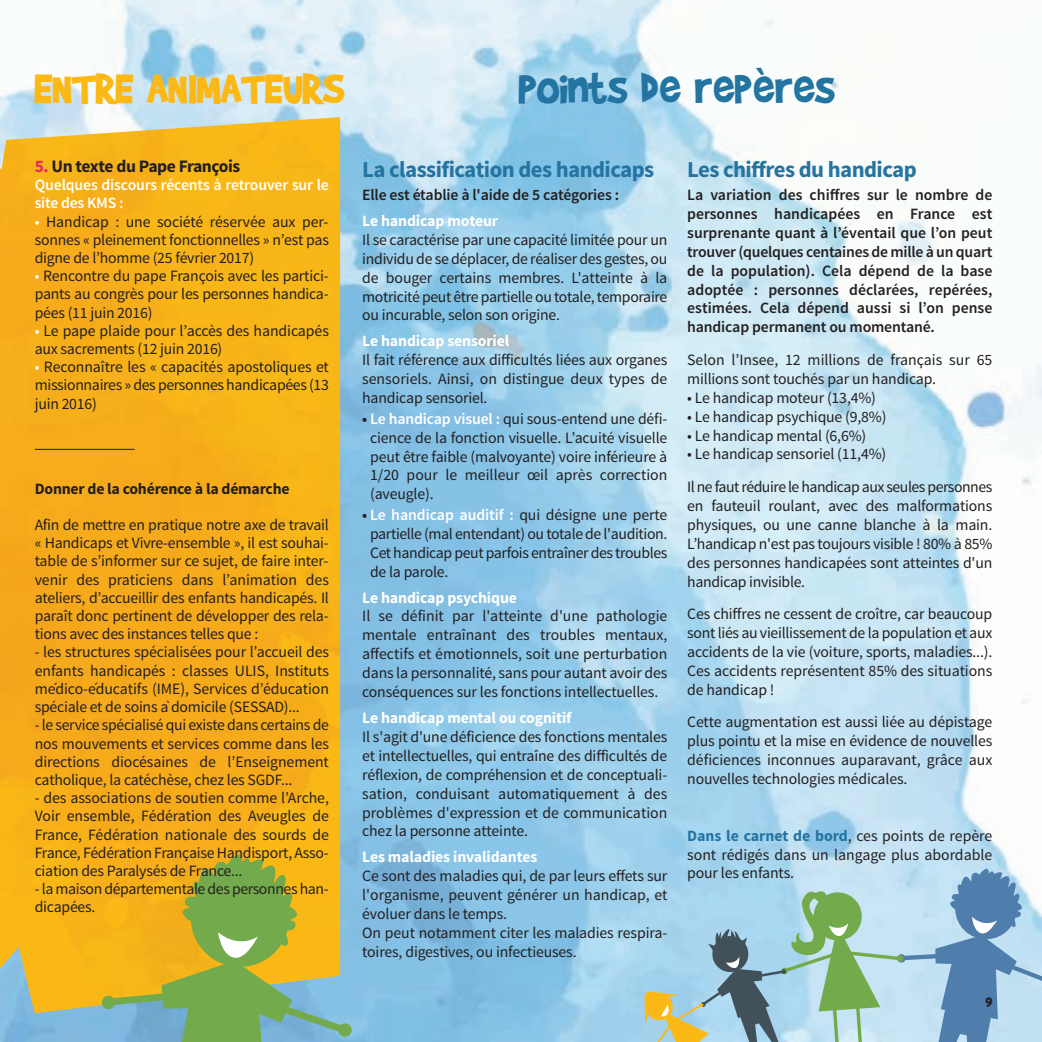
<style>
.page{position:relative;width:1042px;height:1042px;background:#fff}
.page>*{position:absolute;margin:0;border:0;box-sizing:border-box;transform-origin:0 0}
.t1{font:49px "Brady Bunch Remastered";color:#fcb814}
.t2{font:49px "Brady Bunch Remastered";color:#2474a1}
.t3{font:700 22.75px "Source Sans Pro";letter-spacing:-.025em;color:#2474a1}
.t4{font:700 17.5px "Source Sans Pro";letter-spacing:-.025em;color:#231f20}
.t5{font:15.75px/18.9px "Source Sans Pro";letter-spacing:-.01em;color:#231f20;text-align:justify}
.t6{font:600 15.75px/18.9px "Source Sans Pro";letter-spacing:-.01em;color:#231f20;text-align:justify}
.t7{font:700 15.75px "Source Sans Pro";letter-spacing:-.01em;color:#fff}
.t8{font:15.75px/32.6px "Source Sans Pro";letter-spacing:-.03em;color:#231f20}
.t9{font:600 15.75px/18.2px "Source Sans Pro";letter-spacing:-.01em;color:#fff}
.t10{font:700 15.75px "Source Sans Pro";letter-spacing:-.015em;color:#231f20}
.t11{font:15.75px "Brady Bunch Remastered";color:#231f20}
.s1{color:#ee2953}
.s2{color:#fff}
.s3{font-weight:600}
.s4{font-weight:600;color:#fff}
.s5{font-weight:700;color:#2474a1}
</style>
<div class="page">
<img style="left:0;top:0;width:1042px;height:1042px">
<img style="left:0;top:116px;width:340px;height:897px">
<svg style="left:644px;top:865px;width:398px;height:177px;background:#a0c5d0"></svg>
<svg style="left:101px;top:849px;width:251px;height:193px;background:#b4b150"></svg>
<hr style="left:35px;top:449px;width:100px;height:1px;background:#231f20">
<h1 class="t1" style="left:35px;top:58px;width:311px">ENTRE ANIMATEURS</h1>
<h1 class="t2" style="left:519px;top:58px;width:318px">Points de repères</h1>
<p class="t4" style="left:35px;top:155px;width:207px"><span class="s1">5.</span> Un texte du Pape François</p>
<p class="t9" style="left:35px;top:176px;width:296px">Quelques discours récents à retrouver sur le site des KMS :</p>
<p class="t5" style="left:35px;top:212px;width:296px;line-height:18.2px"><span class="s2">•</span> Handicap : une société réservée aux per&shy;sonnes « pleinement fonctionnelles » n’est pas digne de l’homme (25 février 2017)</p>
<p class="t5" style="left:35px;top:267px;width:295px;line-height:18.2px"><span class="s2">•</span> Rencontre du pape François avec les partici&shy;pants au congrès pour les personnes handica&shy;pées (11 juin 2016)</p>
<p class="t5" style="left:35px;top:322px;width:296px;line-height:18.2px"><span class="s2">•</span> Le pape plaide pour l’accès des handicapés aux sacrements (12 juin 2016)</p>
<p class="t5" style="left:35px;top:358px;width:296px;line-height:18.2px"><span class="s2">•</span> Reconnaître les « capacités apostoliques et missionnaires » des personnes handicapées (13 juin 2016)</p>
<p class="t10" style="left:35px;top:478px;width:256px">Donner de la cohérence à la démarche</p>
<p class="t5" style="left:35px;top:516px;width:296px;line-height:18.2px">Afin de mettre en pratique notre axe de travail « Handicaps et Vivre-ensemble », il est souhai&shy;table de s’informer sur ce sujet, de faire inter&shy;venir des praticiens dans l’animation des ateliers, d’accueillir des enfants handicapés. Il paraît donc pertinent de développer des rela&shy;tions avec des instances telles que :</p>
<p class="t5" style="left:35px;top:643px;width:296px;line-height:18.2px">- les structures spécialisées pour l’accueil des enfants handicapés : classes ULIS, Instituts médico-éducatifs (IME), Services d’éducation spéciale et de soins àdomicile (SESSAD)...</p>
<p class="t5" style="left:35px;top:716px;width:296px;line-height:18.2px">- le service spécialisé qui existe dans certains de nos mouvements et services comme dans les directions diocésaines de l’Enseignement catholique, la catéchèse, chez les SGDF...</p>
<p class="t5" style="left:35px;top:789px;width:296px;line-height:18.2px">- des associations de soutien comme l’Arche, Voir ensemble, Fédération des Aveugles de France, Fédération nationale des sourds de France, Fédération Française Handisport, Asso&shy;ciation des Paralysés de France...</p>
<p class="t5" style="left:35px;top:880px;width:295px;line-height:18.2px">- la maison départementale des personnes han&shy;dicapées.</p>
<h2 class="t3" style="left:362px;top:155px;width:293px">La classification des handicaps</h2>
<p class="t6" style="left:362px;top:186px;width:258px">Elle est établie à l'aide de 5 catégories :</p>
<p class="t7" style="left:362px;top:211px;width:137px">Le handicap moteur</p>
<p class="t5" style="left:362px;top:230px;width:307px">Il se caractérise par une capacité limitée pour un individu de se déplacer, de réaliser des gestes, ou de bouger certains membres. L'atteinte à la motricité peut être partielle ou totale, temporaire ou incurable, selon son origine.</p>
<p class="t7" style="left:362px;top:331px;width:149px">Le handicap sensoriel</p>
<p class="t5" style="left:362px;top:351px;width:307px">Il fait référence aux difficultés liées aux organes sensoriels. Ainsi, on distingue deux types de handicap sensoriel.</p>
<p class="t5" style="left:370px;top:409px;width:299px;text-indent:-8px"><span class="s3">•</span> <span class="s4">Le handicap visuel :</span> qui sous-entend une défi&shy;cience de la fonction visuelle. L’acuité visuelle peut être faible (malvoyante) voire inférieure à 1/20 pour le meilleur œil après correction (aveugle).</p>
<p class="t5" style="left:370px;top:505px;width:299px;text-indent:-8px"><span class="s3">•</span> <span class="s4">Le handicap auditif :</span> qui désigne une perte partielle (mal entendant) ou totale de l'audition.<br>Cet handicap peut parfois entraîner des troubles de la parole.</p>
<p class="t7" style="left:362px;top:587px;width:156px">Le handicap psychique</p>
<p class="t5" style="left:362px;top:607px;width:307px">Il se définit par l'atteinte d'une pathologie mentale entraînant des troubles mentaux, affectifs et émotionnels, soit une perturbation dans la personnalité, sans pour autant avoir des conséquences sur les fonctions intellectuelles.</p>
<p class="t7" style="left:362px;top:707px;width:211px">Le handicap mental ou cognitif</p>
<p class="t5" style="left:362px;top:727px;width:307px">Il s'agit d'une déficience des fonctions mentales et intellectuelles, qui entraîne des difficultés de réflexion, de compréhension et de conceptuali&shy;sation, conduisant automatiquement à des problèmes d'expression et de communication chez la personne atteinte.</p>
<p class="t7" style="left:362px;top:847px;width:177px">Les maladies invalidantes</p>
<p class="t5" style="left:362px;top:867px;width:307px;text-align:left">Ce sont des maladies qui, de par leurs effets sur l'organisme, peuvent générer un handicap, et évoluer dans le temps.<br>On peut notamment citer les maladies respira&shy;toires, digestives, ou infectieuses.</p>
<h2 class="t3" style="left:687px;top:155px;width:231px">Les chiffres du handicap</h2>
<p class="t6" style="left:687px;top:186px;width:307px">La variation des chiffres sur le nombre de personnes handicapées en France est surprenante quant à l’éventail que l’on peut trouver (quelques centaines de mille à un quart de la population). Cela dépend de la base adoptée : personnes déclarées, repérées, estimées. Cela dépend aussi si l’on pense handicap permanent ou momentané.</p>
<p class="t5" style="left:687px;top:350px;width:307px">Selon l’Insee, 12 millions de français sur 65 millions sont touchés par un handicap.</p>
<p class="t5" style="left:687px;top:388px;width:190px">• Le handicap moteur (13,4%)</p>
<p class="t5" style="left:687px;top:407px;width:201px">• Le handicap psychique (9,8%)</p>
<p class="t5" style="left:687px;top:426px;width:181px">• Le handicap mental (6,6%)</p>
<p class="t8" style="left:687px;top:438px;width:307px">• Le handicap sensoriel (11,4%)<br>Il ne faut réduire le handicap aux seules personnes</p>
<p class="t5" style="left:687px;top:496px;width:307px">en fauteuil roulant, avec des malformations physiques, ou une canne blanche à la main.<br>L’handicap n'est pas toujours visible ! 80% à 85% des personnes handicapées sont atteintes d'un handicap invisible.</p>
<p class="t5" style="left:687px;top:605px;width:307px">Ces chiffres ne cessent de croître, car beaucoup sont liés au vieillissement de la population et aux accidents de la vie (voiture, sports, maladies...).<br>Ces accidents représentent 85% des situations de handicap !</p>
<p class="t5" style="left:687px;top:713px;width:307px">Cette augmentation est aussi liée au dépistage plus pointu et la mise en évidence de nouvelles déficiences inconnues auparavant, grâce aux nouvelles technologies médicales.</p>
<p class="t5" style="left:687px;top:826px;width:307px"><span class="s5">Dans le carnet de bord</span>, ces points de repère sont rédigés dans un langage plus abordable pour les enfants.</p>
<p class="t11" style="left:985px;top:992px;width:8px">9</p>
</div>
